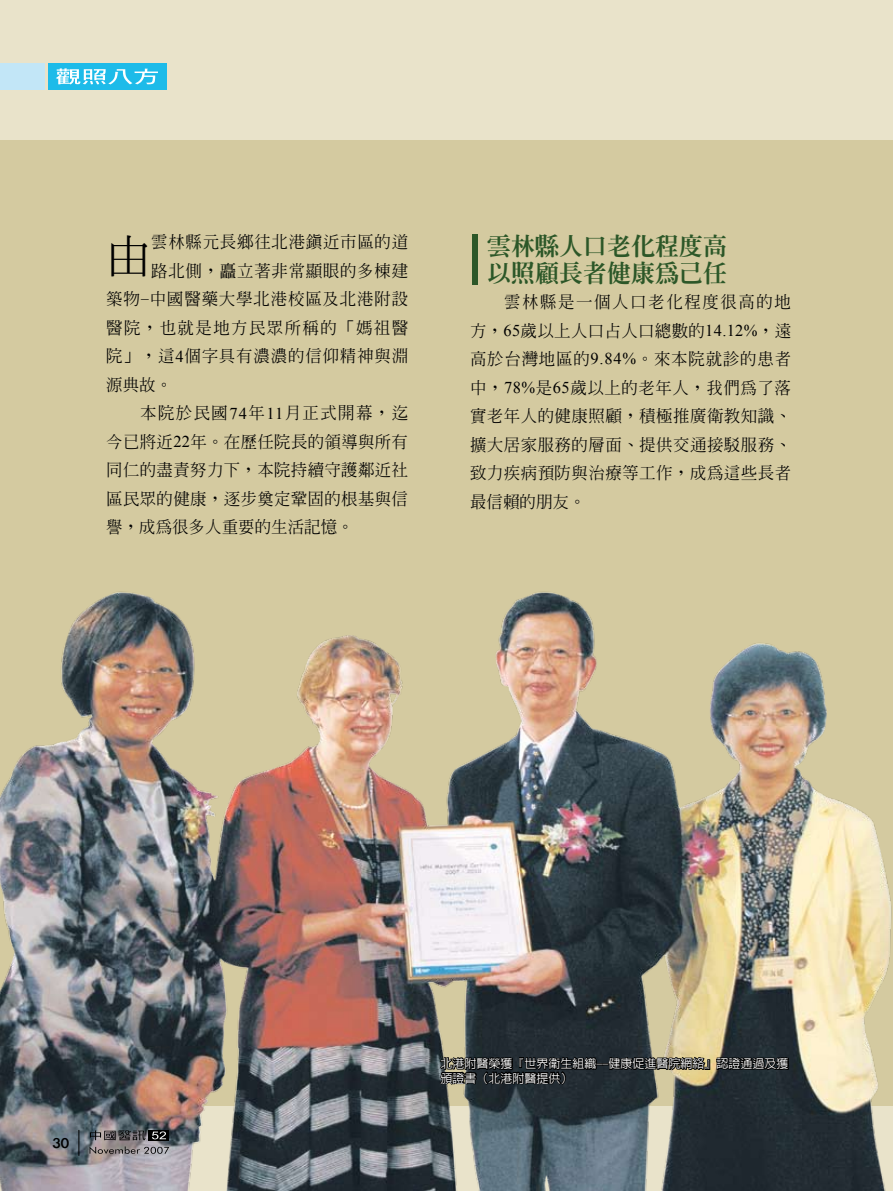
<style>
.page{position:relative;width:893px;height:1191px;background:#e9e3ca}
.page>*{position:absolute;margin:0;border:0;box-sizing:border-box;transform-origin:0 0}
.t1{font:500 45px "Inn Ming";color:#000}
.t2{font:800 24px/27px "Inn Ming";color:#2c5728}
.t3{font:500 16.5px/28.5px "Inn Ming";letter-spacing:.025em;color:#000;text-align:justify}
.t4{font:500 16.5px "Inn Ming";letter-spacing:.045em;color:#000}
.t5{font:500 16.5px "Inn Ming";letter-spacing:.08em;color:#000}
.t6{font:500 16.5px "Inn Ming";color:#000}
.t7{font:16.2px "Li Gothic Med";color:#000;scale:1.11 1}
.t8{font:500 12px/14.4px "Lin Gothic";color:#fff}
.s1{font-family:"Times New Roman";font-weight:400}
</style>
<div class="page">
<div style="left:0;top:140px;width:893px;height:965px;background:#d4caa0"></div>
<img style="left:0;top:591px;width:893px;height:600px">
<div style="left:472px;top:235px;width:6px;height:50px;background:#2c5728"></div>
<svg style="left:438px;top:1041px;width:354px;height:136px;background:#464f50"></svg>
<div style="left:149px;top:1130px;width:20px;height:10px;background:#000"></div>
<svg style="left:90px;top:1130px;width:56px;height:10px"></svg>
<svg style="left:152px;top:1131px;width:14px;height:8px"></svg>
<svg style="left:90px;top:1146px;width:79px;height:7px"></svg>
<svg style="left:79px;top:1130px;width:1px;height:25px"></svg>
<div style="left:0;top:64px;width:44px;height:26px;background:#c2e6f7"></div>
<div style="left:49px;top:64px;width:118px;height:26px;background:#1dbbe9"></div>
<svg style="left:56px;top:68px;width:102px;height:16px"></svg>
<h1 class="t1" style="left:106px;top:234px;width:46px">由</h1>
<p class="t3" style="left:151px;top:228px;width:258px">雲林縣元長鄉往北港鎮近市區的道</p>
<p class="t3" style="left:151px;top:256px;width:258px">路北側，矗立著非常顯眼的多棟建</p>
<p class="t4" style="left:106px;top:291px;width:303px">築物-中國醫藥大學北港校區及北港附設</p>
<p class="t5" style="left:106px;top:319px;width:303px">醫院，也就是地方民眾所稱的「媽祖醫</p>
<p class="t4" style="left:106px;top:348px;width:303px">院」，這<span class="s1">4</span>個字具有濃濃的信仰精神與淵</p>
<p class="t3" style="left:106px;top:370px;width:67px">源典故。</p>
<p class="t5" style="left:140px;top:405px;width:269px">本院於民國<span class="s1">74</span>年<span class="s1">11</span>月正式開幕，迄</p>
<p class="t3" style="left:106px;top:427px;width:303px">今已將近<span class="s1">22</span>年。在歷任院長的領導與所有</p>
<p class="t3" style="left:106px;top:456px;width:303px">同仁的盡責努力下，本院持續守護鄰近社</p>
<p class="t3" style="left:106px;top:484px;width:303px">區民眾的健康，逐步奠定鞏固的根基與信</p>
<p class="t6" style="left:106px;top:519px;width:249px">譽，成為很多人重要的生活記憶。</p>
<h2 class="t2" style="left:487px;top:232px;width:241px">雲林縣人口老化程度高以照顧長者健康為己任</h2>
<p class="t3" style="left:470px;top:287px;width:323px;text-indent:34px">雲林縣是一個人口老化程度很高的地方，<span class="s1">65</span>歲以上人口占人口總數的<span class="s1">14.12%</span>，遠高於台灣地區的<span class="s1">9.84%</span>。來本院就診的患者中，<span class="s1">78%</span>是<span class="s1">65</span>歲以上的老年人，我們為了落實老年人的健康照顧，積極推廣衛教知識、擴大居家服務的層面、提供交通接駁服務、致力疾病預防與治療等工作，成為這些長者最信賴的朋友。</p>
<p class="t7" style="left:53px;top:1134px;width:17px">30</p>
<p class="t8" style="left:441px;top:1056px;width:349px">北港附醫榮獲『世界衛生組織--健康促進醫院網絡』認證通過及獲頒證書（北港附醫提供）</p>
</div>
